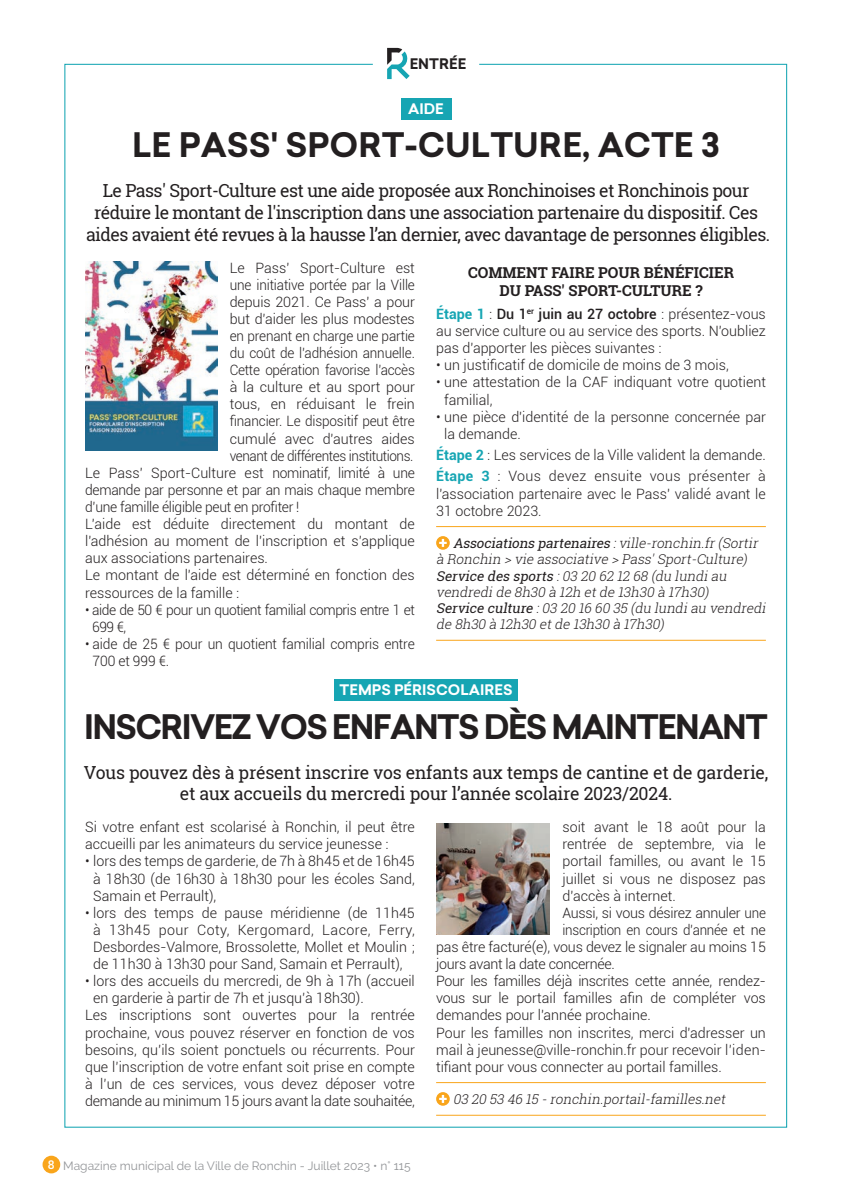
<style>
.page{position:relative;width:851px;height:1191px;background:#fff}
.page>*{position:absolute;margin:0;border:0;box-sizing:border-box;transform-origin:0 0}
.t1{font:700 33px "Sailec";letter-spacing:-.05em;color:#231f20}
.t2{font:700 33px "Sailec";color:#231f20}
.t3{font:18px/21.6px "Roboto Slab";letter-spacing:-.03em;color:#231f20;text-align:center}
.t4{font:18px/21.6px "Roboto Slab";letter-spacing:-.01em;color:#231f20;text-align:center}
.t5{font:700 15px/18px "Roboto Slab";color:#231f20;text-align:center}
.t6{font:300 14.25px/17.1px "Roboto";color:#231f20;text-align:justify}
.t7{font:300 14.25px "Roboto";letter-spacing:-.02em;color:#231f20}
.t8{font:300 14.25px/17.1px "Roboto";letter-spacing:-.03em;color:#231f20}
.t9{font:300 14.25px "Roboto";letter-spacing:-.02em;color:#231f20;scale:.94 1}
.t10{font:700 14.25px "Sailec";color:#fff}
.t11{font:700 14.25px "Sailec";color:#231f20}
.t12{font:italic 300 13.5px/16.2px "Roboto Slab";color:#231f20}
.t13{font:12px "Raleway";color:#939598}
.s1{font-weight:700;color:#16a5b3}
.s2{font-weight:500}
.s3{font-weight:400}
.s4{font-family:"Roboto";font-weight:500;color:#fff}
</style>
<div class="page">
<div style="left:43px;top:1155px;width:17px;height:18px;background:#f9a51b;border-radius:50%"></div>
<div style="left:401px;top:98px;width:50px;height:21px;background:#16a5b3"></div>
<div style="left:334px;top:679px;width:184px;height:21px;background:#16a5b3"></div>
<hr style="left:436px;top:526px;width:329px;height:1px;background:#f9a51b">
<hr style="left:436px;top:640px;width:329px;height:1px;background:#f9a51b">
<svg style="left:436px;top:536px;width:13px;height:14px"></svg>
<svg style="left:439px;top:539px;width:7px;height:8px"></svg>
<hr style="left:436px;top:1082px;width:329px;height:1px;background:#f9a51b">
<hr style="left:436px;top:1114px;width:329px;height:1px;background:#f9a51b">
<svg style="left:436px;top:1092px;width:13px;height:13px"></svg>
<svg style="left:439px;top:1095px;width:7px;height:8px"></svg>
<img style="left:85px;top:262px;width:132px;height:188px">
<img style="left:436px;top:824px;width:113px;height:111px">
<svg style="left:370px;top:47px;width:112px;height:33px"></svg>
<p class="t11" style="left:409px;top:54px;width:58px">ENTRÉE</p>
<p class="t10" style="left:408px;top:98px;width:37px">AIDE</p>
<p class="t2" style="left:132px;top:122px;width:589px">LE PASS' SPORT-CULTURE, ACTE 3</p>
<p class="t3" style="left:86px;top:180px;width:685px">Le Pass' Sport-Culture est une aide proposée aux Ronchinoises et Ronchinois pour réduire le montant de l'inscription dans une association partenaire du dispositif. Ces aides avaient été revues à la hausse l’an dernier, avec davantage de personnes éligibles.</p>
<p class="t6" style="left:230px;top:258px;width:187px">Le Pass' Sport-Culture est une initiative portée par la Ville depuis 2021. Ce Pass' a pour but d’aider les plus modestes en prenant en charge une partie du coût de l’adhésion annuelle.<br>Cette opération favorise l’accès à la culture et au sport pour tous, en réduisant le frein financier. Le dispositif peut être cumulé avec d'autres aides venant de différentes institutions.</p>
<p class="t6" style="left:85px;top:464px;width:331px">Le Pass' Sport-Culture est nominatif, limité à une demande par personne et par an mais chaque membre d’une famille éligible peut en profiter !</p>
<p class="t6" style="left:85px;top:515px;width:331px">L'aide est déduite directement du montant de l'adhésion au moment de l'inscription et s’applique aux associations partenaires.</p>
<p class="t6" style="left:85px;top:566px;width:331px">Le montant de l'aide est déterminé en fonction des ressources de la famille :</p>
<p class="t8" style="left:92px;top:600px;width:324px;text-indent:-7px">• aide de 50 € pour un quotient familial compris entre 1 et<br>699 €,</p>
<p class="t6" style="left:93px;top:635px;width:324px;text-indent:-8px">• aide de 25 € pour un quotient familial compris entre<br>700 et 999 €.</p>
<p class="t5" style="left:468px;top:263px;width:267px">COMMENT FAIRE POUR BÉNÉFICIER<br>DU PASS' SPORT-CULTURE ?</p>
<p class="t6" style="left:436px;top:305px;width:331px"><span class="s1">Étape 1</span> : <span class="s2">Du 1</span><sup>er</sup> <span class="s2">juin au 27 octobre</span> : présentez-vous au service culture ou au service des sports. N'oubliez pas d'apporter les pièces suivantes :</p>
<p class="t6" style="left:436px;top:356px;width:294px">• un justificatif de domicile de moins de 3 mois,</p>
<p class="t6" style="left:444px;top:373px;width:323px;text-indent:-8px">• une attestation de la CAF indiquant votre quotient familial,</p>
<p class="t6" style="left:444px;top:407px;width:323px;text-indent:-8px">• une pièce d'identité de la personne concernée par la demande.</p>
<p class="t6" style="left:436px;top:446px;width:331px"><span class="s1">Étape 2</span> : Les services de la Ville valident la demande.</p>
<p class="t6" style="left:436px;top:467px;width:331px"><span class="s1">Étape 3</span> : Vous devez ensuite vous présenter à l'association partenaire avec le Pass' validé avant le 31 octobre 2023.</p>
<p class="t12" style="left:436px;top:535px;width:334px;text-indent:17px"><span class="s3">Associations partenaires</span> :ville-ronchin.fr(Sortir à Ronchin &gt; vie associative &gt; Pass'Sport-Culture)<br><span class="s3">Service des sports</span> :03 20 62 12 68 (du lundiau vendredide 8h30 à 12h etde 13h30 à 17h30)<br><span class="s3">Service culture</span> :03 20 16 60 35 (du lundiau vendredi de 8h30 à 12h30 etde 13h30 à 17h30)</p>
<p class="t10" style="left:339px;top:680px;width:174px">TEMPS PÉRISCOLAIRES</p>
<p class="t1" style="left:84px;top:703px;width:685px">INSCRIVEZ VOS ENFANTS DÈS MAINTENANT</p>
<p class="t4" style="left:84px;top:761px;width:686px">Vous pouvez dès à présent inscrire vos enfants aux temps de cantine et de garderie, et aux accueils du mercredi pour l’année scolaire 2023/2024.</p>
<p class="t6" style="left:85px;top:818px;width:331px">Si votre enfant est scolarisé à Ronchin, il peut être accueilli par les animateurs du service jeunesse :</p>
<p class="t6" style="left:93px;top:852px;width:323px;text-indent:-8px">• lors des temps de garderie, de 7h à 8h45 et de 16h45 à 18h30 (de 16h30 à 18h30 pour les écoles Sand, Samain et Perrault),</p>
<p class="t6" style="left:85px;top:903px;width:331px;text-align:center">• lors des temps de pause méridienne (de 11h45 à 13h45 pour Coty, Kergomard, Lacore, Ferry, Desbordes-Valmore, Brossolette, Mollet et Moulin ; de 11h30 à 13h30 pour Sand, Samain et Perrault),</p>
<p class="t6" style="left:93px;top:972px;width:323px;text-indent:-8px">• lors des accueils du mercredi, de 9h à 17h (accueil en garderie à partir de 7h et jusqu’à 18h30).</p>
<p class="t6" style="left:85px;top:1006px;width:331px">Les inscriptions sont ouvertes pour la rentrée prochaine, vous pouvez réserver en fonction de vos besoins, qu’ils soient ponctuels ou récurrents. Pour que l’inscription de votre enfant soit prise en compte à l’un de ces services, vous devez déposer votre demande au minimum 15 jours avant la date souhaitée,</p>
<p class="t13" style="left:48px;top:1159px;width:364px"><span class="s4">8</span> Magazine municipal de la Ville de Ronchin - Juillet 2023 • n° 115</p>
<p class="t6" style="left:562px;top:818px;width:205px">soit avant le 18 août pour la rentrée de septembre, via le portail familles, ou avant le 15 juillet si vous ne disposez pas d'accès à internet.</p>
<p class="t7" style="left:562px;top:902px;width:205px">Aussi, si vous désirez annuler une</p>
<p class="t9" style="left:562px;top:920px;width:218px">inscription en cours d’année et ne</p>
<p class="t6" style="left:436px;top:938px;width:331px">pas être facturé(e), vous devez le signaler au moins 15</p>
<p class="t7" style="left:436px;top:954px;width:180px">jours avant la date concernée.</p>
<p class="t6" style="left:436px;top:972px;width:331px">Pour les familles déjà inscrites cette année, rendez&shy;vous sur le portail familles afin de compléter vos demandes pour l'année prochaine.</p>
<p class="t6" style="left:436px;top:1023px;width:331px">Pour les familles non inscrites, merci d'adresser un mail à jeunesse@ville-ronchin.fr pour recevoir l’iden&shy;tifiant pour vous connecter au portail familles.</p>
<p class="t12" style="left:453px;top:1090px;width:277px">03 20 53 46 15 -ronchin.portail-familles.net</p>
</div>
